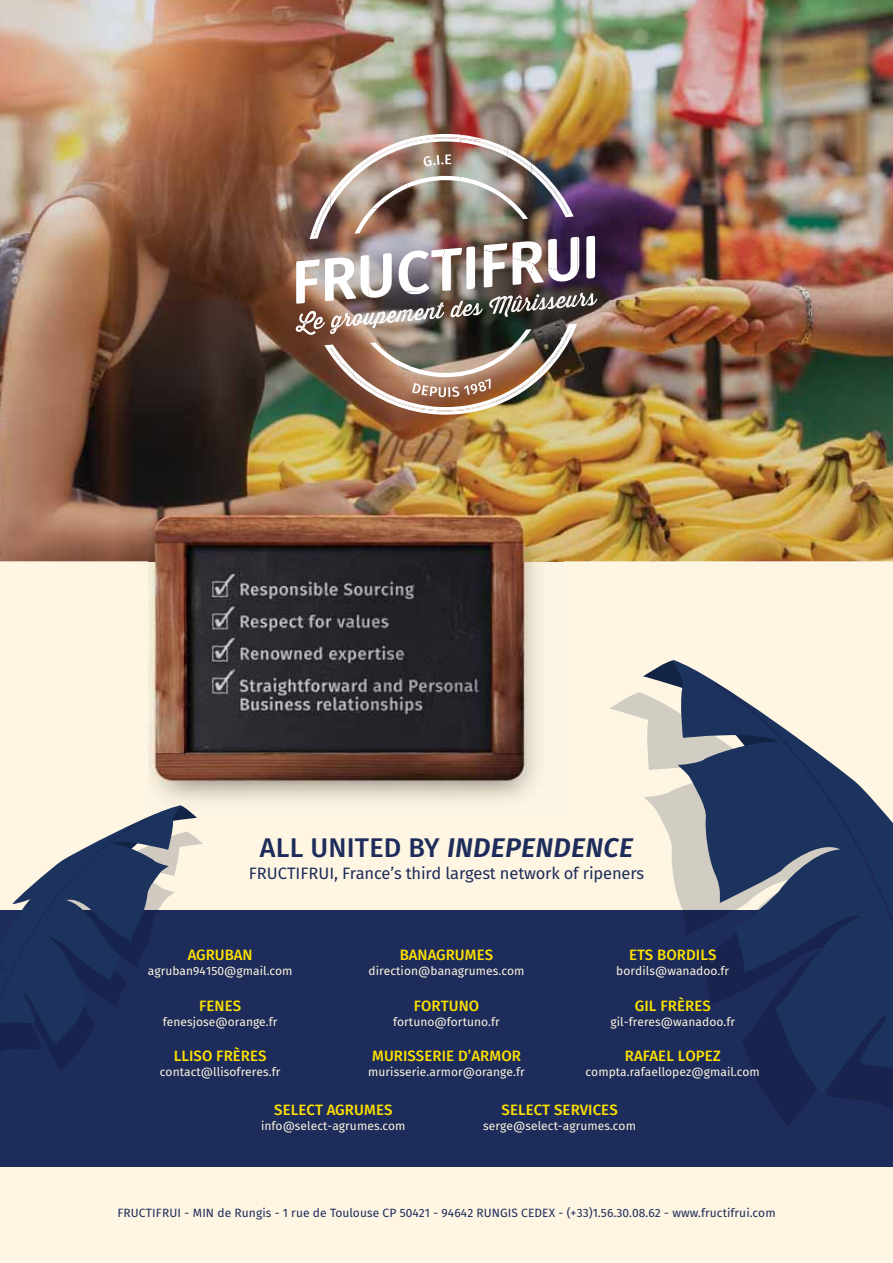
<style>
.page{position:relative;width:893px;height:1263px;background:#fff}
.page>*{position:absolute;margin:0;border:0;box-sizing:border-box;transform-origin:0 0}
.t1{font:italic 600 27px "Fira Sans";letter-spacing:.01em;color:#1d2c5a}
.t2{font:16.5px "Fira Sans";letter-spacing:-.01em;color:#1d2c5a}
.t3{font:500 15px "Fira Sans";letter-spacing:.005em;color:#fee000}
.t4{font:12px "Fira Sans";letter-spacing:.005em;color:#fef5e0}
.t5{font:12px "Fira Sans";letter-spacing:.005em;color:#1d2c5a}
.s1{font-weight:500;font-style:normal}
</style>
<div class="page">
<div style="left:0;top:561px;width:893px;height:702px;background:#fef5e3"></div>
<img style="left:0;top:0;width:810px;height:301px">
<img style="left:810px;top:0;width:83px;height:561px">
<img style="left:0;top:301px;width:602px;height:208px">
<img style="left:602px;top:301px;width:209px;height:260px">
<img style="left:0;top:509px;width:148px;height:52px">
<img style="left:563px;top:509px;width:40px;height:52px">
<img style="left:296px;top:259px;width:24px;height:45px">
<img style="left:325px;top:258px;width:31px;height:43px">
<img style="left:360px;top:255px;width:9px;height:42px">
<img style="left:296px;top:311px;width:20px;height:24px">
<svg style="left:313px;top:317px;width:12px;height:12px"></svg>
<img style="left:330px;top:315px;width:14px;height:19px">
<svg style="left:344px;top:313px;width:8px;height:13px"></svg>
<img style="left:310px;top:194px;width:20px;height:43px">
<img style="left:534px;top:264px;width:10px;height:19px">
<img style="left:548px;top:237px;width:29px;height:45px">
<img style="left:439px;top:383px;width:83px;height:32px">
<img style="left:439px;top:335px;width:83px;height:42px">
<img style="left:372px;top:311px;width:16px;height:17px">
<img style="left:370px;top:343px;width:26px;height:16px">
<img style="left:324px;top:345px;width:29px;height:35px">
<img style="left:407px;top:134px;width:55px;height:13px">
<svg style="left:423px;top:155px;width:28px;height:11px"></svg>
<img style="left:407px;top:176px;width:53px;height:12px">
<img style="left:399px;top:251px;width:30px;height:40px">
<img style="left:431px;top:249px;width:11px;height:11px">
<img style="left:369px;top:253px;width:23px;height:45px">
<img style="left:355px;top:208px;width:22px;height:26px">
<img style="left:330px;top:139px;width:77px;height:69px">
<img style="left:371px;top:184px;width:36px;height:24px">
<img style="left:442px;top:248px;width:20px;height:43px">
<img style="left:484px;top:252px;width:21px;height:35px">
<img style="left:512px;top:264px;width:22px;height:21px">
<img style="left:466px;top:246px;width:9px;height:43px">
<img style="left:507px;top:294px;width:6px;height:18px">
<img style="left:511px;top:295px;width:11px;height:17px">
<img style="left:405px;top:291px;width:21px;height:3px">
<svg style="left:387px;top:308px;width:38px;height:15px"></svg>
<img style="left:423px;top:307px;width:14px;height:13px">
<img style="left:436px;top:302px;width:8px;height:17px">
<img style="left:450px;top:301px;width:13px;height:16px">
<svg style="left:463px;top:303px;width:20px;height:13px"></svg>
<img style="left:489px;top:296px;width:19px;height:21px">
<img style="left:484px;top:243px;width:23px;height:9px">
<img style="left:512px;top:241px;width:30px;height:23px">
<img style="left:548px;top:239px;width:9px;height:31px">
<img style="left:507px;top:197px;width:21px;height:22px">
<img style="left:459px;top:135px;width:72px;height:38px">
<img style="left:353px;top:370px;width:86px;height:45px">
<svg style="left:412px;top:379px;width:79px;height:18px"></svg>
<img style="left:388px;top:359px;width:51px;height:18px">
<img style="left:531px;top:163px;width:43px;height:54px">
<img style="left:460px;top:140px;width:47px;height:17px">
<img style="left:460px;top:177px;width:47px;height:26px">
<img style="left:522px;top:324px;width:55px;height:68px">
<svg style="left:521px;top:305px;width:3px;height:6px"></svg>
<svg style="left:532px;top:294px;width:8px;height:16px"></svg>
<svg style="left:522px;top:329px;width:9px;height:13px"></svg>
<img style="left:577px;top:237px;width:2px;height:36px">
<img style="left:586px;top:236px;width:9px;height:43px">
<svg style="left:556px;top:295px;width:23px;height:13px"></svg>
<img style="left:579px;top:292px;width:10px;height:14px">
<svg style="left:587px;top:293px;width:10px;height:13px"></svg>
<img style="left:352px;top:313px;width:25px;height:13px">
<img style="left:539px;top:297px;width:18px;height:13px">
<img style="left:148px;top:506px;width:415px;height:309px">
<img style="left:148px;top:561px;width:415px;height:1px">
<div style="left:0;top:910px;width:893px;height:256px;background:#1d2c5a"></div>
<svg style="left:0;top:805px;width:203px;height:265px"></svg>
<svg style="left:609px;top:692px;width:58px;height:218px;background:#f6eddd"></svg>
<svg style="left:643px;top:659px;width:24px;height:31px"></svg>
<svg style="left:667px;top:658px;width:226px;height:534px"></svg>
<svg style="left:713px;top:682px;width:180px;height:392px;fill:#1c335e"></svg>
<h1 class="t1" style="left:260px;top:828px;width:375px"><span class="s1">ALL UNITED BY</span> INDEPENDENCE</h1>
<h2 class="t2" style="left:249px;top:866px;width:397px">FRUCTIFRUI, France’s third largest network of ripeners</h2>
<p class="t3" style="left:188px;top:950px;width:67px">AGRUBAN</p>
<p class="t4" style="left:148px;top:966px;width:146px">agruban94150@gmail.com</p>
<p class="t3" style="left:199px;top:1000px;width:43px">FENES</p>
<p class="t4" style="left:163px;top:1016px;width:116px">fenesjose@orange.fr</p>
<p class="t3" style="left:174px;top:1051px;width:94px">LLISO FRÈRES</p>
<p class="t4" style="left:160px;top:1067px;width:122px">contact@llisofreres.fr</p>
<p class="t3" style="left:400px;top:950px;width:95px">BANAGRUMES</p>
<p class="t4" style="left:368px;top:966px;width:158px">direction@banagrumes.com</p>
<p class="t3" style="left:414px;top:1000px;width:67px">FORTUNO</p>
<p class="t4" style="left:393px;top:1016px;width:108px">fortuno@fortuno.fr</p>
<p class="t3" style="left:372px;top:1051px;width:150px">MURISSERIE D’ARMOR</p>
<p class="t4" style="left:368px;top:1067px;width:158px">murisserie.armor@orange.fr</p>
<p class="t3" style="left:629px;top:950px;width:89px">ETS BORDILS</p>
<p class="t4" style="left:616px;top:966px;width:114px">bordils@wanadoo.fr</p>
<p class="t3" style="left:635px;top:1000px;width:77px">GIL FRÈRES</p>
<p class="t4" style="left:610px;top:1016px;width:126px">gil-freres@wanadoo.fr</p>
<p class="t3" style="left:625px;top:1051px;width:97px">RAFAEL LOPEZ</p>
<p class="t4" style="left:586px;top:1067px;width:176px">compta.rafaellopez@gmail.com</p>
<p class="t3" style="left:274px;top:1105px;width:120px">SELECT AGRUMES</p>
<p class="t4" style="left:261px;top:1121px;width:146px">info@select-agrumes.com</p>
<p class="t3" style="left:501px;top:1105px;width:118px">SELECT SERVICES</p>
<p class="t4" style="left:483px;top:1121px;width:154px">serge@select-agrumes.com</p>
<p class="t5" style="left:117px;top:1207px;width:660px">FRUCTIFRUI - MIN de Rungis - 1 rue de Toulouse CP 50421 - 94642 RUNGIS CEDEX - (+33)1.56.30.08.62 - www.fructifrui.com</p>
</div>
